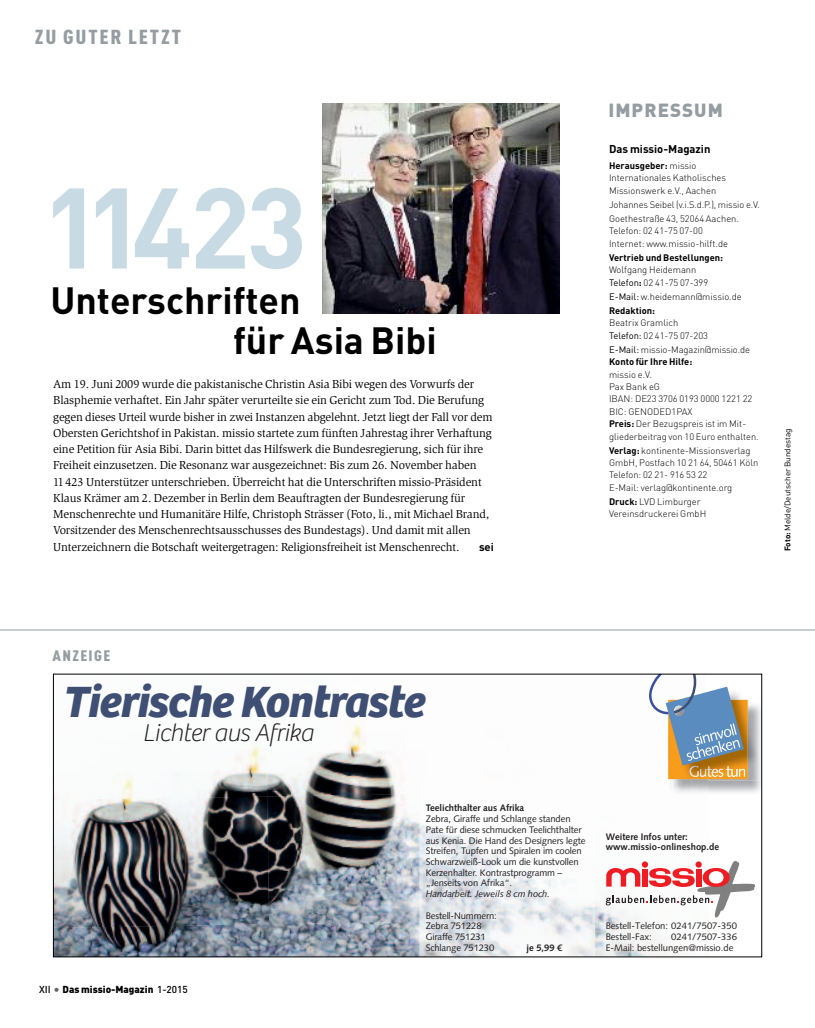
<style>
.page{position:relative;width:815px;height:1028px;background:#fff}
.page>*{position:absolute;margin:0;border:0;box-sizing:border-box;transform-origin:0 0}
.t1{font:700 112.5px "DIN Pro";letter-spacing:-.08em;color:#c8dbe4}
.t2{font:italic 700 45.38px "Bree";letter-spacing:-.02em;color:#3f4f74}
.t3{font:700 37.5px/40px "DIN Pro";color:#000}
.t4{font:italic 100 25.25px "Bree";letter-spacing:-.02em;color:#231f20}
.t5{font:900 20px "DIN Cond";letter-spacing:.085em;color:#949da1;scale:1.1 1}
.t6{font:900 18.75px "DIN Pro";letter-spacing:.055em;color:#949da1}
.t7{font:900 15px "DIN Cond";letter-spacing:.085em;color:#949da1;scale:1.1 1}
.t8{font:11.88px/16.2px "Slimbach Std";letter-spacing:-.01em;color:#000}
.t9{font:700 11.25px "DIN Pro";color:#000}
.t10{font:900 10px "DIN Pro";color:#000}
.t11{font:9.5px/10.8px "Syntax";letter-spacing:-.01em;color:#231f20}
.t12{font:700 9.5px/10.8px "Syntax";color:#231f20}
.t13{font:italic 9.5px "Syntax";letter-spacing:-.015em;color:#231f20}
.t14{font:300 9.38px/12.4px "DIN Pro";color:#000}
.t15{font:700 9.38px "DIN Pro";color:#000}
.t16{font:8.12px "DIN Pro";color:#000}
.s1{font-weight:700}
.s2{font-weight:400}
.s3{font-weight:500}
.s4{font-weight:500;font-size:12.5px;color:#666}
</style>
<div class="page">
<img style="left:55px;top:676px;width:705px;height:279px">
<hr style="left:0;top:629px;width:815px;height:1px;background:#949da1">
<img style="left:322px;top:103px;width:238px;height:211px">
<h3 class="t5" style="left:35px;top:24px;width:134px">ZU GUTER LETZT</h3>
<h1 class="t1" style="left:42px;top:162px;width:267px">11423</h1>
<h3 class="t3" style="left:233px;top:279px;width:205px;text-indent:-183px">Unterschriften<br>für Asia Bibi</h3>
<p class="t8" style="left:53px;top:377px;width:441px">Am 19. Juni 2009 wurde die pakistanische Christin Asia Bibi wegen des Vorwurfs der Blasphemie verhaftet. Ein Jahr später verurteilte sie ein Gericht zum Tod. Die Berufung gegen dieses Urteil wurde bisher in zwei Instanzen abgelehnt. Jetzt liegt der Fall vor dem Obersten Gerichtshof in Pakistan. missio startete zum fünften Jahrestag ihrer Verhaftung eine Petition für Asia Bibi. Darin bittet das Hilfswerk die Bundesregierung, sich für ihre Freiheit einzusetzen. Die Resonanz war ausgezeichnet: Bis zum 26. November haben<br>11 423 Unterstützer unterschrieben. Überreicht hat die Unterschriften missio-Präsident Klaus Krämer am 2. Dezember in Berlin dem Beauftragten der Bundesregierung für Menschenrechte und Humanitäre Hilfe, Christoph Strässer (Foto, li., mit Michael Brand, Vorsitzender des Menschenrechtsausschusses des Bundestags). Und damit mit allen Unterzeichnern die Botschaft weitergetragen: Religionsfreiheit ist Menschenrecht.</p>
<p class="t9" style="left:479px;top:540px;width:16px">sei</p>
<h3 class="t6" style="left:608px;top:99px;width:116px">IMPRESSUM</h3>
<p class="t9" style="left:609px;top:142px;width:103px">Das missio-Magazin</p>
<p class="t14" style="left:609px;top:159px;width:119px"><span class="s1">Herausgeber:</span> missio<br>Internationales Katholisches<br>Missionswerk e.V., Aachen</p>
<p class="t14" style="left:609px;top:197px;width:152px;line-height:14.1px">Johannes Seibel (v.i.S.d.P.), missio e.V.<br>Goethestraße 43, 52064 Aachen.</p>
<p class="t14" style="left:609px;top:225px;width:120px">Telefon: 02 41-75 07-00<br>Internet: www.missio-hilft.de</p>
<p class="t15" style="left:609px;top:252px;width:116px">Vertrieb und Bestellungen:</p>
<p class="t14" style="left:609px;top:264px;width:101px">Wolfgang Heidemann<br><span class="s2">Telefon</span><span class="s1">:</span> 02 41-75 07-399</p>
<p class="t14" style="left:609px;top:289px;width:134px;line-height:14.1px"><span class="s2">E-Mail:</span> w.heidemann@missio.de<br><span class="s1">Redaktion:</span></p>
<p class="t14" style="left:609px;top:317px;width:101px">Beatrix Gramlich<br><span class="s2">Telefon:</span> 02 41-75 07-203</p>
<p class="t14" style="left:609px;top:343px;width:142px"><span class="s2">E-Mail:</span> missio-Magazin@missio.de<br><span class="s1">Konto für Ihre Hilfe:</span></p>
<p class="t14" style="left:609px;top:368px;width:151px">missio e.V.<br>Pax Bank eG<br>IBAN: DE23 3706 0193 0000 1221 22<br>BIC: GENODED1PAX<br><span class="s1">Preis:</span> Der Bezugspreis ist im Mit&shy;gliederbeitrag von 10 Euro enthalten.</p>
<p class="t14" style="left:609px;top:444px;width:151px"><span class="s1">Verlag:</span> kontinente-Missionsverlag<br>GmbH, Postfach 10 21 64, 50461 Köln<br>Telefon: 02 21- 916 53 22<br>E-Mail: verlag@kontinente.org</p>
<p class="t14" style="left:609px;top:495px;width:99px"><span class="s1">Druck:</span> LVD Limburger<br>Vereinsdruckerei GmbH</p>
<p class="t16" style="left:783px;top:551px;width:124px;rotate:-90deg"><span class="s1">Foto:</span> Melde/Deutscher Bundestag</p>
<p class="t7" style="left:52px;top:646px;width:54px">ANZEIGE</p>
<h2 class="t2" style="left:62px;top:685px;width:363px">Tierische Kontraste</h2>
<h3 class="t4" style="left:143px;top:723px;width:172px">Lichter aus Afrika</h3>
<p class="t10" style="left:39px;top:983px;width:150px"><span class="s3">XII</span> <span class="s4">•</span> Das missio-Magazin <span class="s3">1-2015</span></p>
<p class="t12" style="left:426px;top:803px;width:100px">Teelichthalter aus Afrika</p>
<p class="t11" style="left:426px;top:814px;width:161px">Zebra, Giraffe und Schlange standen Pate für diese schmucken Teelichthalter aus Kenia. Die Hand des Designers legte Streifen, Tupfen und Spiralen im coolen Schwarzweiß-Look um die kunstvollen Kerzenhalter. Kontrastprogramm – „Jenseits von Afrika“.</p>
<p class="t13" style="left:426px;top:890px;width:126px">Handarbeit. Jeweils 8 cm hoch.</p>
<p class="t11" style="left:426px;top:910px;width:72px">Bestell-Nummern:<br>Zebra 751228<br>Giraffe 751231<br>Schlange 751230</p>
<p class="t12" style="left:526px;top:943px;width:37px">je 5,99 €</p>
<p class="t12" style="left:606px;top:831px;width:115px">Weitere Infos unter: www.missio-onlineshop.de</p>
<p class="t11" style="left:606px;top:921px;width:133px">Bestell-Telefon: 0241/7507-350<br>Bestell-Fax:</p>
<p class="t11" style="left:606px;top:932px;width:133px;text-indent:66px">0241/7507-336<br>E-Mail: bestellungen@missio.de</p>
</div>
